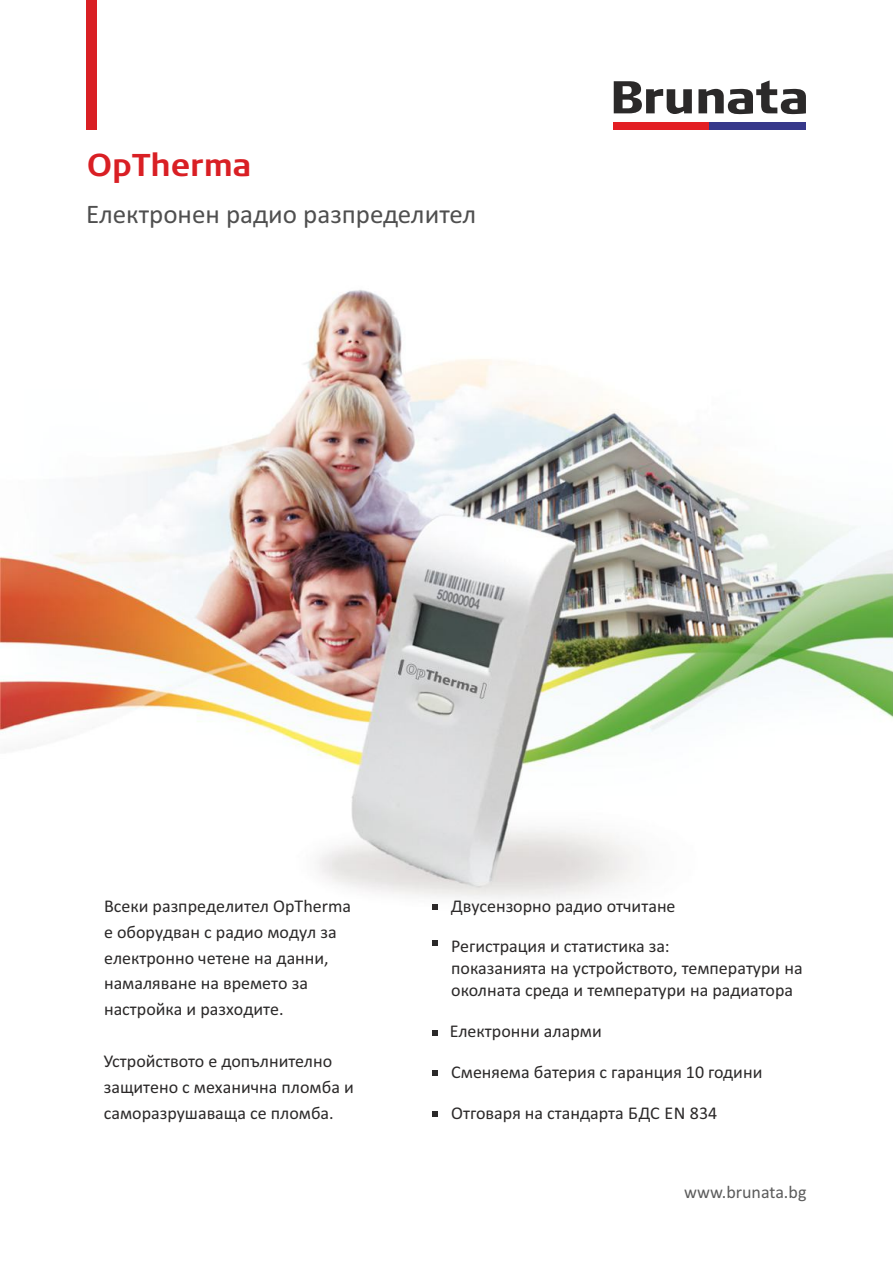
<style>
.page{position:relative;width:893px;height:1262px;background:#fff}
.page>*{position:absolute;margin:0;border:0;box-sizing:border-box;transform-origin:0 0}
.t1{font:700 31.5px "Signa Column";color:#d91f24}
.t2{font:27px "Calibri";color:#4f4f4f}
.t3{font:18px/26px "Calibri";color:#2b2929}
.t4{font:18px "Calibri";color:#5c5c5c}
</style>
<div class="page">
<div style="left:87px;top:0;width:10px;height:130px;background:#d91f24"></div>
<svg style="left:613px;top:81px;width:78px;height:33px"></svg>
<svg style="left:698px;top:80px;width:108px;height:34px"></svg>
<div style="left:613px;top:122px;width:96px;height:8px;background:#e31f24"></div>
<div style="left:709px;top:122px;width:97px;height:8px;background:#36388a"></div>
<img style="left:0;top:290px;width:893px;height:620px">
<svg style="left:432px;top:1030px;width:6px;height:5px"></svg>
<svg style="left:432px;top:1070px;width:6px;height:5px"></svg>
<svg style="left:432px;top:940px;width:6px;height:6px"></svg>
<svg style="left:432px;top:903px;width:6px;height:6px"></svg>
<svg style="left:432px;top:1111px;width:6px;height:5px"></svg>
<h1 class="t1" style="left:87px;top:155px;width:166px">OpTherma</h1>
<h2 class="t2" style="left:86px;top:202px;width:391px">Електронен радио разпределител</h2>
<p class="t3" style="left:104px;top:894px;width:248px">Всеки разпределител OpTherma е оборудван с радио модул за електронно четене на данни, намаляване на времето за настройка и разходите.</p>
<p class="t3" style="left:104px;top:1049px;width:251px">Устройството е допълнително защитено с механичнa пломба и саморазрушаваща се пломба.</p>
<p class="t3" style="left:451px;top:894px;width:226px">Двусензорно радио отчитане</p>
<p class="t3" style="left:451px;top:936px;width:353px;line-height:21.9px">Регистрация и статистика за:<br>показанията на устройството, температури на околната среда и температури на радиатора</p>
<p class="t3" style="left:450px;top:1019px;width:153px">Електронни аларми</p>
<p class="t3" style="left:451px;top:1060px;width:313px">Сменяема батерия с гаранция 10 години</p>
<p class="t3" style="left:451px;top:1101px;width:267px">Отговаря на стандарта БДС EN 834</p>
<p class="t4" style="left:684px;top:1184px;width:124px">www.brunata.bg</p>
</div>
